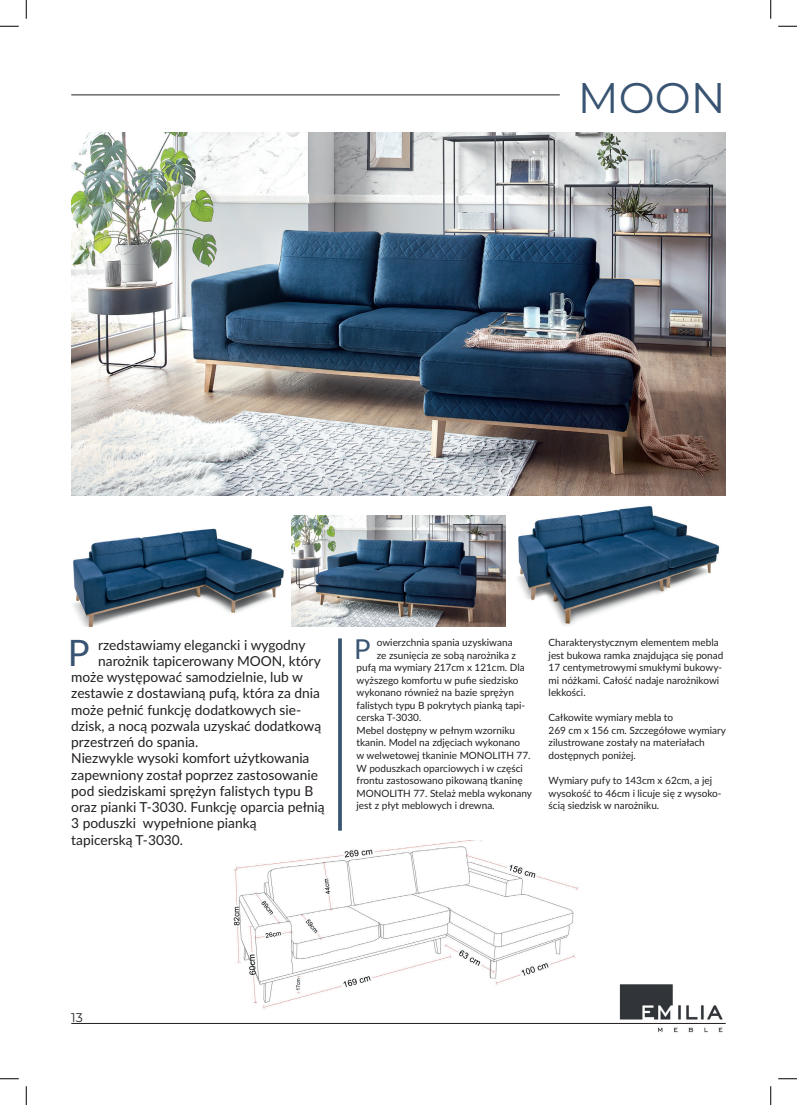
<style>
.page{position:relative;width:797px;height:1105px;background:#fff}
.page>*{position:absolute;margin:0;border:0;box-sizing:border-box;transform-origin:0 0}
.t1{font:42.88px "Montserrat";color:#395472}
.t2{font:36.38px "Lato";color:#395472}
.t3{font:27.5px "Lato";color:#395472}
.t4{font:13.75px "Lato";color:#231f20}
.t5{font:12.5px "Montserrat";color:#231f20}
.t6{font:10px/12.5px "Lato";color:#231f20}
</style>
<div class="page">
<img style="left:619px;top:984px;width:104px;height:49px">
<hr style="left:71px;top:1023px;width:654px;height:1px;background:#231f20">
<img style="left:73px;top:528px;width:211px;height:99px">
<img style="left:291px;top:515px;width:214px;height:112px">
<img style="left:517px;top:506px;width:203px;height:120px">
<img style="left:71px;top:133px;width:654px;height:362px">
<img style="left:233px;top:840px;width:345px;height:169px">
<hr style="left:71px;top:95px;width:489px;height:1px;background:#231f20">
<svg style="left:338px;top:638px;width:4px;height:193px"></svg>
<svg style="left:0;top:25px;width:19px;height:2px"></svg>
<svg style="left:778px;top:25px;width:19px;height:2px"></svg>
<svg style="left:0;top:1078px;width:19px;height:1px"></svg>
<svg style="left:778px;top:1078px;width:19px;height:1px"></svg>
<svg style="left:25px;top:0;width:2px;height:19px"></svg>
<svg style="left:25px;top:1086px;width:2px;height:19px"></svg>
<svg style="left:770px;top:0;width:1px;height:19px"></svg>
<svg style="left:770px;top:1086px;width:1px;height:19px"></svg>
<h1 class="t1" style="left:578px;top:68px;width:149px">MOON</h1>
<h2 class="t2" style="left:68px;top:626px;width:23px">P</h2>
<h3 class="t4" style="left:98px;top:635px;width:209px">rzedstawiamy elegancki i wygodny</h3>
<h3 class="t4" style="left:98px;top:651px;width:224px">narożnik tapicerowany MOON, który</h3>
<h3 class="t4" style="left:71px;top:667px;width:233px">może występować samodzielnie, lub w</h3>
<h3 class="t4" style="left:71px;top:683px;width:250px">zestawie z dostawianą pufą, która za dnia</h3>
<h3 class="t4" style="left:71px;top:700px;width:231px">może pełnić funkcję dodatkowych sie-</h3>
<h3 class="t4" style="left:71px;top:716px;width:251px">dzisk, a nocą pozwala uzyskać dodatkową</h3>
<h3 class="t4" style="left:71px;top:732px;width:129px">przestrzeń do spania.</h3>
<h3 class="t4" style="left:71px;top:748px;width:240px">Niezwykle wysoki komfort użytkowania</h3>
<h3 class="t4" style="left:71px;top:765px;width:248px">zapewniony został poprzez zastosowanie</h3>
<h3 class="t4" style="left:71px;top:781px;width:243px">pod siedziskami sprężyn falistych typu B</h3>
<h3 class="t4" style="left:71px;top:797px;width:255px">oraz pianki T-3030. Funkcję oparcia pełnią</h3>
<h3 class="t4" style="left:71px;top:813px;width:187px">3 poduszki wypełnione pianką</h3>
<h3 class="t4" style="left:71px;top:830px;width:113px">tapicerską T-3030.</h3>
<h3 class="t3" style="left:354px;top:629px;width:18px">P</h3>
<p class="t6" style="left:377px;top:636px;width:137px">owierzchnia spania uzyskiwana</p>
<p class="t6" style="left:377px;top:649px;width:141px">ze zsunięcia ze sobą narożnika z</p>
<p class="t6" style="left:356px;top:661px;width:170px">pufą ma wymiary 217cm x 121cm. Dla</p>
<p class="t6" style="left:356px;top:674px;width:163px">wyższego komfortu w pufie siedzisko</p>
<p class="t6" style="left:356px;top:686px;width:159px">wykonano również na bazie sprężyn</p>
<p class="t6" style="left:356px;top:699px;width:170px">falistych typu B pokrytych pianką tapi-</p>
<p class="t6" style="left:356px;top:711px;width:66px">cerska T-3030.</p>
<p class="t6" style="left:356px;top:724px;width:160px">Mebel dostępny w pełnym wzorniku</p>
<p class="t6" style="left:356px;top:736px;width:165px">tkanin. Model na zdjęciach wykonano</p>
<p class="t6" style="left:356px;top:749px;width:175px">w welwetowej tkaninie MONOLITH 77.</p>
<p class="t6" style="left:356px;top:761px;width:168px">W poduszkach oparciowych i w części</p>
<p class="t6" style="left:356px;top:774px;width:168px">frontu zastosowano pikowaną tkaninę</p>
<p class="t6" style="left:356px;top:786px;width:177px">MONOLITH 77. Stelaż mebla wykonany</p>
<p class="t6" style="left:356px;top:799px;width:140px">jest z płyt meblowych i drewna.</p>
<p class="t6" style="left:548px;top:636px;width:176px">Charakterystycznym elementem mebla jest bukowa ramka znajdująca się ponad<br>17 centymetrowymi smukłymi bukowy&shy;mi nóżkami. Całość nadaje narożnikowi lekkości.</p>
<p class="t6" style="left:548px;top:711px;width:179px">Całkowite wymiary mebla to<br>269 cm x 156 cm. Szczegółowe wymiary zilustrowane zostały na materiałach dostępnych poniżej.</p>
<p class="t6" style="left:548px;top:774px;width:174px">Wymiary pufy to 143cm x 62cm, a jej wysokość to 46cm i licuje się z wysoko&shy;ścią siedzisk w narożniku.</p>
<p class="t5" style="left:71px;top:1009px;width:13px">13</p>
</div>
